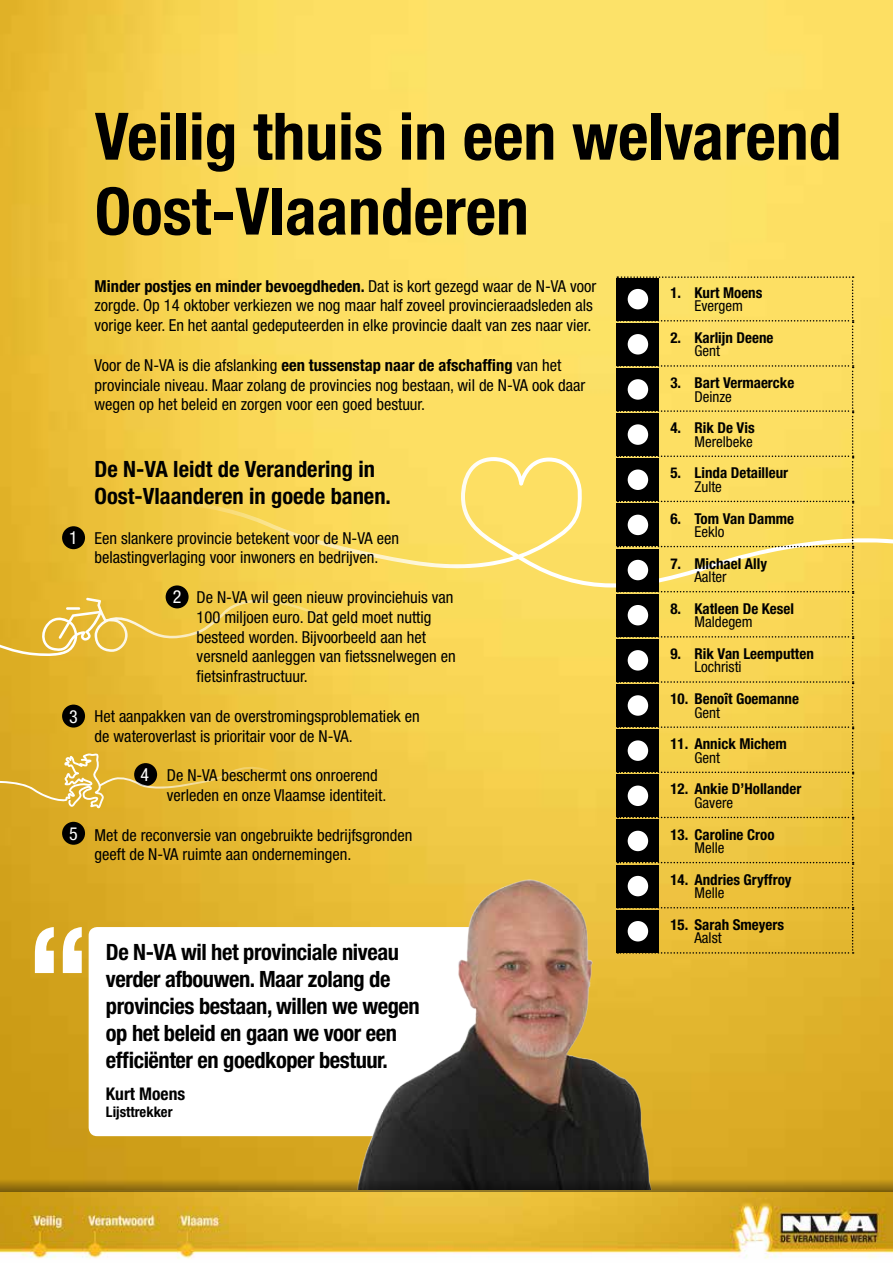
<style>
.page{position:relative;width:893px;height:1263px;background:#fff}
.page>*{position:absolute;margin:0;border:0;box-sizing:border-box;transform-origin:0 0}
.t1{font:700 condensed 143.4px "Helvetica Neue LT Std";color:#fff}
.t2{font:700 condensed 65.55px/74.8px "Helvetica Neue LT Std";color:#000}
.t3{font:700 condensed 22.5px/27px "Helvetica Neue LT Std";letter-spacing:-.02em;color:#000}
.t4{font:700 condensed 22.5px/27px "Helvetica Neue LT Std";color:#000}
.t5{font:condensed 18px "Helvetica Neue LT Std";color:#fff}
.t6{font:700 condensed 17.55px "Helvetica Neue LT Std";color:#000}
.t7{font:condensed 16.5px/19.8px "Helvetica Neue LT Std";color:#000}
.t8{font:700 condensed 15px "Helvetica Neue LT Std";color:#000}
.t9{font:condensed 15px "Helvetica Neue LT Std";color:#000}
.t10{font:700 condensed 14.55px "Helvetica Neue LT Std";color:#000}
.s1{font-weight:700}
</style>
<div class="page">
<img style="left:0;top:0;width:893px;height:1179px">
<svg style="left:50px;top:457px;width:843px;height:132px;background:#f6d559"></svg>
<div style="left:62px;top:526px;width:23px;height:23px;background:#000;border-radius:50%"></div>
<div style="left:166px;top:585px;width:23px;height:23px;background:#000;border-radius:50%"></div>
<div style="left:62px;top:705px;width:23px;height:22px;background:#000;border-radius:50%"></div>
<div style="left:62px;top:822px;width:23px;height:23px;background:#000;border-radius:50%"></div>
<svg style="left:0;top:598px;width:411px;height:58px;background:#edc74b"></svg>
<div style="left:89px;top:927px;width:446px;height:209px;background:#fff;border-radius:9px"></div>
<img style="left:357px;top:862px;width:358px;height:317px">
<img style="left:0;top:1192px;width:893px;height:67px">
<svg style="left:0;top:753px;width:309px;height:55px;background:#dfb63a"></svg>
<svg style="left:0;top:1179px;width:893px;height:13px;background:#7e6317"></svg>
<svg style="left:617px;top:276px;width:237px;height:678px;background:#d3b74d"></svg>
<div style="left:617px;top:910px;width:42px;height:42px;background:#000"></div>
<div style="left:628px;top:921px;width:20px;height:20px;background:#fff;border-radius:50%"></div>
<h2 class="t2" style="left:95px;top:98px;width:748px">Veilig thuis in een welvarend<br>Oost-Vlaanderen</h2>
<p class="t7" style="left:95px;top:276px;width:503px"><span class="s1">Minder postjes en minder bevoegdheden.</span> Dat is kort gezegd waar de N-VA voor zorgde. Op 14 oktober verkiezen we nog maar half zoveel provincieraadsleden als vorige keer. En het aantal gedeputeerden in elke provincie daalt van zes naar vier.</p>
<p class="t7" style="left:95px;top:355px;width:492px">Voor de N-VA is die afslanking <span class="s1">een tussenstap naar de afschaffing</span> van het provinciale niveau. Maar zolang de provincies nog bestaan, wil de N-VA ook daar wegen op het beleid en zorgen voor een goed bestuur.</p>
<p class="t5" style="left:69px;top:527px;width:10px">1</p>
<p class="t5" style="left:69px;top:706px;width:10px">3</p>
<p class="t5" style="left:69px;top:823px;width:10px">5</p>
<h3 class="t4" style="left:95px;top:455px;width:298px">De N-VA leidt de Verandering in<br>Oost-Vlaanderen in goede banen.</h3>
<p class="t7" style="left:95px;top:528px;width:306px">Een slankere provincie betekent voor de N-VA een belastingverlaging voor inwoners en bedrijven.</p>
<p class="t7" style="left:197px;top:587px;width:261px">De N-VA wil geen nieuw provinciehuis van 100 miljoen euro. Dat geld moet nuttig besteed worden. Bijvoorbeeld aan het versneld aanleggen van fietssnelwegen en fietsinfrastructuur.</p>
<p class="t7" style="left:95px;top:706px;width:327px">Het aanpakken van de overstromingsproblematiek en de wateroverlast is prioritair voor de N-VA.</p>
<p class="t7" style="left:167px;top:765px;width:221px">De N-VA beschermt ons onroerend verleden en onze Vlaamse identiteit.</p>
<p class="t7" style="left:95px;top:825px;width:319px">Met de reconversie van ongebruikte bedrijfsgronden geeft de N-VA ruimte aan ondernemingen.</p>
<p class="t5" style="left:173px;top:587px;width:10px">2</p>
<p class="t5" style="left:141px;top:764px;width:10px">4</p>
<h1 class="t1" style="left:25px;top:891px;width:68px">“</h1>
<h3 class="t3" style="left:106px;top:938px;width:315px">De N-VA wil het provinciale niveau verder afbouwen. Maar zolang de provincies bestaan, willen we wegen op het beleid en gaan we voor een efficiënter en goedkoper bestuur.</h3>
<p class="t6" style="left:106px;top:1083px;width:81px">Kurt Moens</p>
<p class="t10" style="left:106px;top:1103px;width:68px">Lijsttrekker</p>
<p class="t8" style="left:670px;top:283px;width:93px">1. Kurt Moens</p>
<p class="t9" style="left:694px;top:297px;width:50px">Evergem</p>
<p class="t8" style="left:670px;top:328px;width:105px">2. Karlijn Deene</p>
<p class="t9" style="left:694px;top:342px;width:27px">Gent</p>
<p class="t8" style="left:670px;top:374px;width:125px">3. Bart Vermaercke</p>
<p class="t9" style="left:694px;top:388px;width:39px">Deinze</p>
<p class="t8" style="left:670px;top:419px;width:86px">4. Rik De Vis</p>
<p class="t9" style="left:694px;top:433px;width:60px">Merelbeke</p>
<p class="t8" style="left:670px;top:464px;width:119px">5. Linda Detailleur</p>
<p class="t9" style="left:694px;top:478px;width:29px">Zulte</p>
<p class="t8" style="left:670px;top:509px;width:125px">6. Tom Van Damme</p>
<p class="t9" style="left:694px;top:523px;width:31px">Eeklo</p>
<p class="t8" style="left:670px;top:554px;width:98px">7. Michael Ally</p>
<p class="t9" style="left:694px;top:568px;width:34px">Aalter</p>
<p class="t8" style="left:670px;top:599px;width:125px">8. Katleen De Kesel</p>
<p class="t9" style="left:694px;top:613px;width:60px">Maldegem</p>
<p class="t8" style="left:670px;top:644px;width:145px">9. Rik Van Leemputten</p>
<p class="t9" style="left:694px;top:658px;width:49px">Lochristi</p>
<p class="t8" style="left:670px;top:690px;width:130px">10. Benoît Goemanne</p>
<p class="t9" style="left:694px;top:704px;width:27px">Gent</p>
<p class="t8" style="left:670px;top:735px;width:118px">11. Annick Michem</p>
<p class="t9" style="left:694px;top:749px;width:27px">Gent</p>
<p class="t8" style="left:670px;top:780px;width:132px">12. Ankie D’Hollander</p>
<p class="t9" style="left:694px;top:794px;width:40px">Gavere</p>
<p class="t8" style="left:670px;top:825px;width:106px">13. Caroline Croo</p>
<p class="t9" style="left:694px;top:839px;width:31px">Melle</p>
<p class="t8" style="left:670px;top:870px;width:123px">14. Andries Gryffroy</p>
<p class="t9" style="left:694px;top:884px;width:31px">Melle</p>
<p class="t8" style="left:670px;top:915px;width:115px">15. Sarah Smeyers</p>
<p class="t9" style="left:694px;top:929px;width:29px">Aalst</p>
</div>
